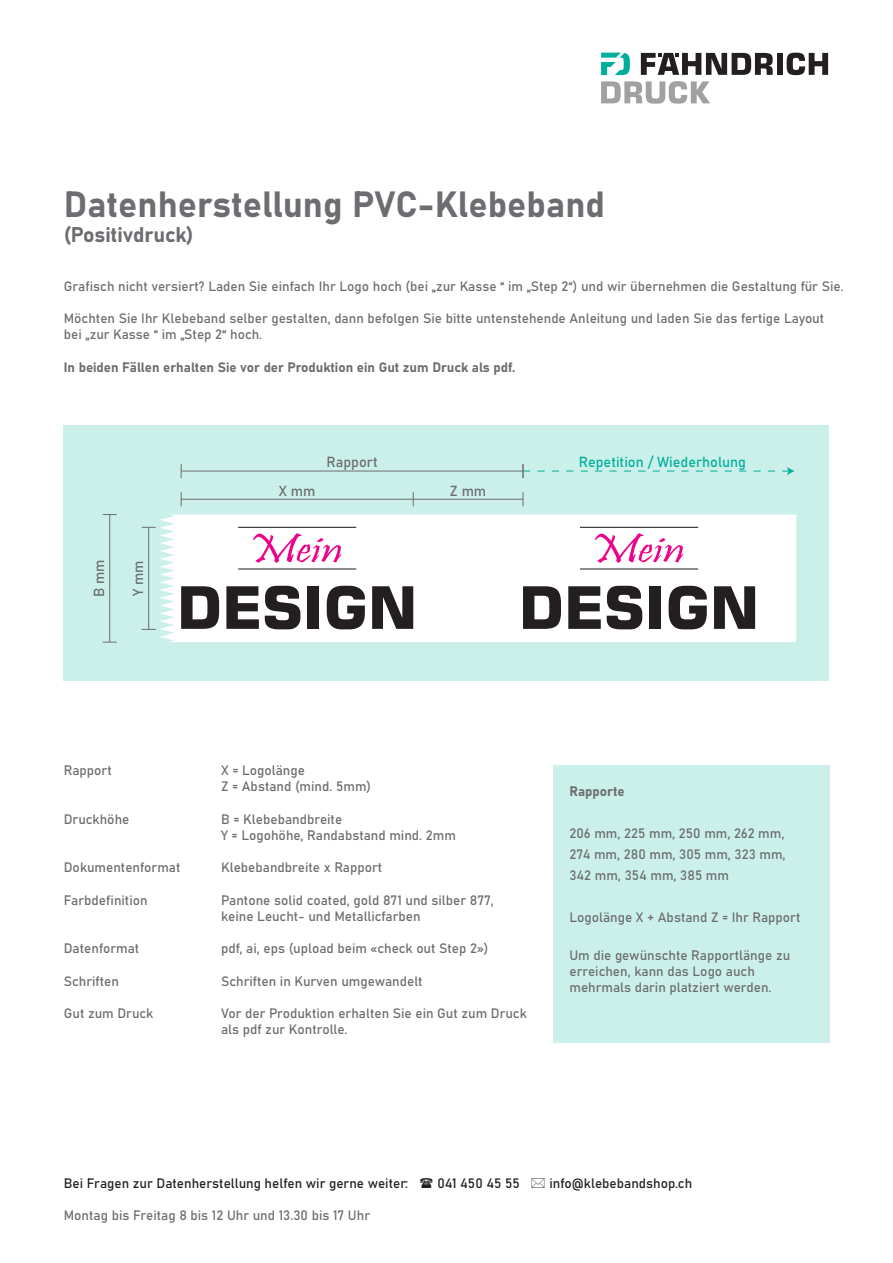
<style>
.page{position:relative;width:893px;height:1263px;background:#fff}
.page>*{position:absolute;margin:0;border:0;box-sizing:border-box;transform-origin:0 0}
.t1{font:36px "Bahnschrift";color:#6c6d70}
.t2{font:21px "Bahnschrift";color:#6c6d70}
.t3{font:14.4px "Bahnschrift";color:#00af9b}
.t4{font:14.4px "Bahnschrift";color:#6c6d70}
.t5{font:13.5px/16.2px "Bahnschrift";color:#6c6d70}
.t6{font:13.5px "Bahnschrift";color:#231f20}
</style>
<div class="page">
<div style="left:777px;top:53px;width:6px;height:22px;background:#231f20"></div>
<svg style="left:787px;top:53px;width:41px;height:22px"></svg>
<svg style="left:641px;top:53px;width:132px;height:22px"></svg>
<svg style="left:601px;top:81px;width:109px;height:23px"></svg>
<svg style="left:601px;top:53px;width:29px;height:22px"></svg>
<div style="left:64px;top:425px;width:765px;height:255px;background:#cbf0ea"></div>
<div style="left:160px;top:514px;width:636px;height:128px;background:#fff"></div>
<hr style="left:181px;top:499px;width:232px;height:1px;background:#6c6d70">
<svg style="left:181px;top:492px;width:1px;height:14px"></svg>
<svg style="left:413px;top:492px;width:1px;height:14px"></svg>
<hr style="left:148px;top:527px;width:1px;height:102px;background:#6c6d70">
<svg style="left:142px;top:629px;width:14px;height:1px"></svg>
<svg style="left:142px;top:527px;width:14px;height:1px"></svg>
<svg style="left:181px;top:586px;width:38px;height:43px;background:#5d5a5b"></svg>
<svg style="left:226px;top:586px;width:33px;height:43px"></svg>
<svg style="left:265px;top:586px;width:35px;height:43px;background:#605d5e"></svg>
<div style="left:308px;top:586px;width:11px;height:43px;background:#231f20"></div>
<svg style="left:327px;top:586px;width:38px;height:43px;background:#686566"></svg>
<svg style="left:372px;top:586px;width:41px;height:43px;background:#5a5758"></svg>
<hr style="left:238px;top:527px;width:118px;height:1px;background:#231f20">
<hr style="left:238px;top:568px;width:118px;height:1px;background:#231f20">
<svg style="left:253px;top:533px;width:88px;height:30px;background:#fabfe1"></svg>
<div style="left:553px;top:765px;width:276px;height:277px;background:#cbf0ea"></div>
<svg style="left:523px;top:586px;width:38px;height:43px;background:#5d5a5b"></svg>
<svg style="left:568px;top:586px;width:33px;height:43px"></svg>
<svg style="left:607px;top:586px;width:35px;height:43px;background:#605d5e"></svg>
<div style="left:649px;top:586px;width:12px;height:43px;background:#231f20"></div>
<svg style="left:669px;top:586px;width:38px;height:43px;background:#686666"></svg>
<svg style="left:714px;top:586px;width:41px;height:43px;background:#595657"></svg>
<hr style="left:580px;top:527px;width:118px;height:1px;background:#231f20">
<hr style="left:580px;top:568px;width:118px;height:1px;background:#231f20">
<svg style="left:595px;top:533px;width:88px;height:30px;background:#fabfe1"></svg>
<svg style="left:523px;top:492px;width:1px;height:14px"></svg>
<hr style="left:413px;top:499px;width:110px;height:1px;background:#6c6d70">
<hr style="left:181px;top:471px;width:342px;height:1px;background:#6c6d70">
<svg style="left:181px;top:464px;width:1px;height:14px"></svg>
<hr style="left:109px;top:514px;width:1px;height:128px;background:#6c6d70">
<svg style="left:103px;top:642px;width:14px;height:1px"></svg>
<svg style="left:103px;top:514px;width:14px;height:1px"></svg>
<svg style="left:523px;top:464px;width:272px;height:14px"></svg>
<h1 class="t1" style="left:64px;top:177px;width:543px">Datenherstellung PVC-Klebeband</h1>
<h2 class="t2" style="left:64px;top:219px;width:131px">(Positivdruck)</h2>
<p class="t5" style="left:64px;top:277px;width:781px">Grafisch nicht versiert? Laden Sie einfach Ihr Logo hoch (bei „zur Kasse “ im „Step 2“) und wir übernehmen die Gestaltung für Sie.</p>
<p class="t5" style="left:64px;top:309px;width:762px">Möchten Sie Ihr Klebeband selber gestalten, dann befolgen Sie bitte untenstehende Anleitung und laden Sie das fertige Layout bei „zur Kasse “ im „Step 2“ hoch.</p>
<p class="t5" style="left:64px;top:358px;width:453px">In beiden Fällen erhalten Sie vor der Produktion ein Gut zum Druck als pdf.</p>
<p class="t4" style="left:88px;top:597px;width:39px;rotate:-90deg">B mm</p>
<p class="t4" style="left:127px;top:596px;width:37px;rotate:-90deg">Y mm</p>
<p class="t4" style="left:279px;top:479px;width:38px">X mm</p>
<p class="t4" style="left:326px;top:451px;width:53px">Rapport</p>
<p class="t4" style="left:450px;top:479px;width:38px">Z mm</p>
<p class="t3" style="left:579px;top:451px;width:169px">Repetition / Wiederholung</p>
<p class="t5" style="left:64px;top:761px;width:49px">Rapport</p>
<p class="t5" style="left:221px;top:761px;width:151px">X = Logolänge<br>Z = Abstand (mind. 5mm)</p>
<p class="t5" style="left:64px;top:810px;width:67px">Druckhöhe</p>
<p class="t5" style="left:221px;top:810px;width:236px">B = Klebebandbreite<br>Y = Logohöhe, Randabstand mind. 2mm</p>
<p class="t5" style="left:64px;top:858px;width:118px">Dokumentenformat</p>
<p class="t5" style="left:221px;top:858px;width:163px">Klebebandbreite x Rapport</p>
<p class="t5" style="left:64px;top:891px;width:85px">Farbdefinition</p>
<p class="t5" style="left:221px;top:891px;width:274px">Pantone solid coated, gold 871 und silber 877, keine Leucht- und Metallicfarben</p>
<p class="t5" style="left:64px;top:939px;width:77px">Datenformat</p>
<p class="t5" style="left:221px;top:939px;width:269px">pdf, ai, eps (upload beim «check out Step 2»)</p>
<p class="t5" style="left:64px;top:972px;width:57px">Schriften</p>
<p class="t5" style="left:221px;top:972px;width:203px">Schriften in Kurven umgewandelt</p>
<p class="t5" style="left:64px;top:1004px;width:91px">Gut zum Druck</p>
<p class="t5" style="left:221px;top:1004px;width:307px">Vor der Produktion erhalten Sie ein Gut zum Druck als pdf zur Kontrolle.</p>
<p class="t5" style="left:569px;top:782px;width:57px">Rapporte</p>
<p class="t5" style="left:569px;top:822px;width:218px;line-height:21px;text-align:justify">206 mm, 225 mm, 250 mm, 262 mm, 274 mm, 280 mm, 305 mm, 323 mm, 342 mm, 354 mm, 385 mm</p>
<p class="t5" style="left:569px;top:908px;width:233px">Logolänge X + Abstand Z = Ihr Rapport</p>
<p class="t5" style="left:569px;top:946px;width:222px">Um die gewünschte Rapportlänge zu erreichen, kann das Logo auch mehrmals darin platziert werden.</p>
<p class="t6" style="left:64px;top:1173px;width:346px">Bei Fragen zur Datenherstellung helfen wir gerne weiter:</p>
<p class="t6" style="left:437px;top:1173px;width:84px">041 450 45 55</p>
<p class="t6" style="left:550px;top:1173px;width:144px">info@klebebandshop.ch</p>
<p class="t5" style="left:64px;top:1206px;width:308px">Montag bis Freitag 8 bis 12 Uhr und 13.30 bis 17 Uhr</p>
</div>
